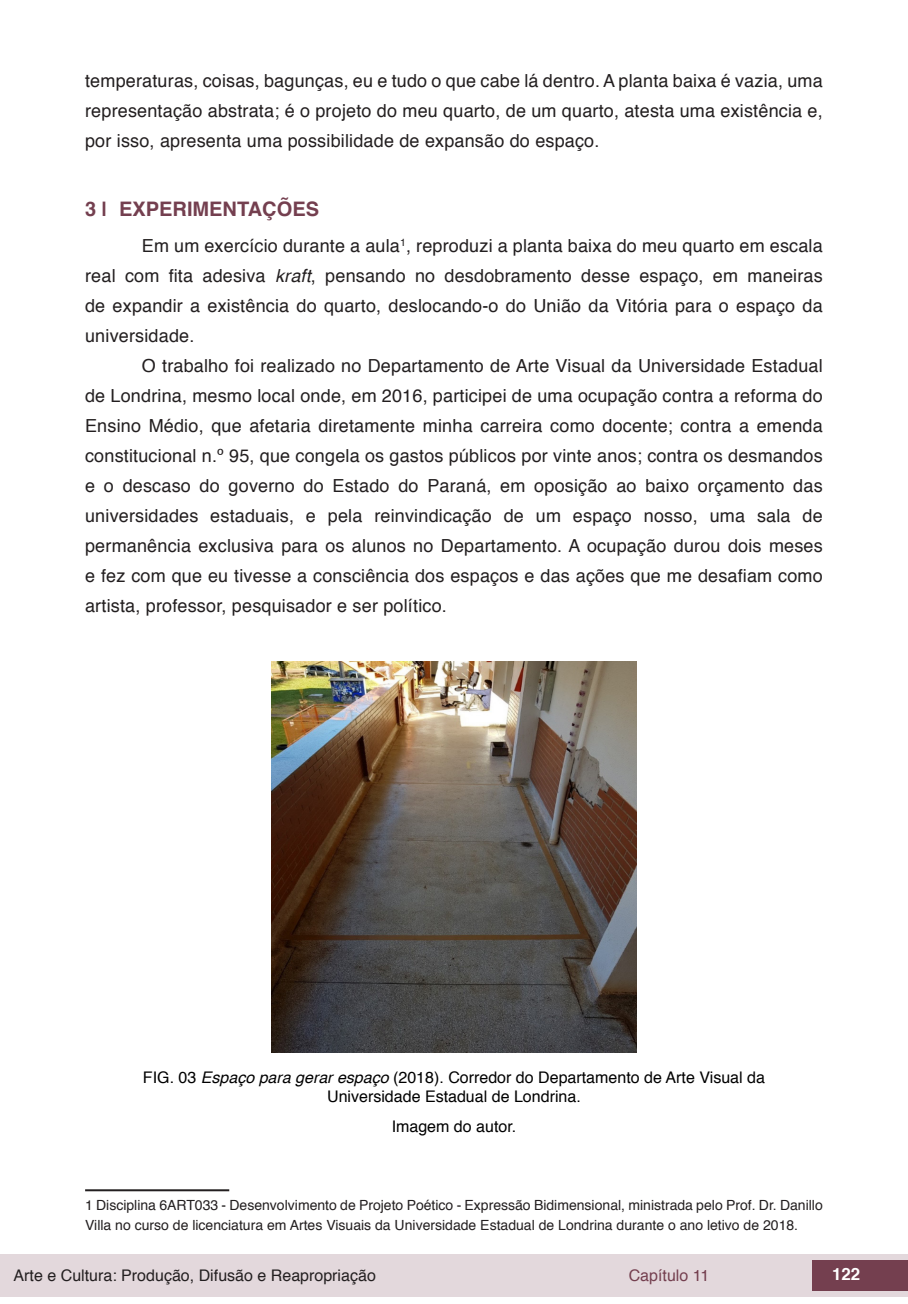
<style>
.page{position:relative;width:908px;height:1304px;background:#fff}
.page>*{position:absolute;margin:0;border:0;box-sizing:border-box;transform-origin:0 0}
.t1{font:700 20px "Helvetica";color:#743f4f}
.txt{font:18px/30px "Helvetica";letter-spacing:.01em;color:#231f20;text-align:justify}
.t2{font:700 16.8px "Helvetica";color:#fff}
.imagens_graf_tab{font:16px/19.2px "Helvetica";color:#000;text-align:center}
.t3{font:16px "Helvetica";color:#231f20}
.t4{font:16px "Helvetica";color:#743f4f}
.nota_rdp{font:14px/20px "Helvetica";color:#231f20}
.s1{font-style:italic}
</style>
<div class="page">
<div style="left:0;top:1254px;width:906px;height:43px;background:#e3d8dc"></div>
<div style="left:812px;top:1261px;width:95px;height:30px;background:#743f4f"></div>
<img style="left:272px;top:662px;width:363px;height:390px">
<hr style="left:85px;top:1189px;width:144px;height:2px;background:#231f20">
<p class="txt" style="left:85px;top:66px;width:738px">temperaturas, coisas, bagunças, eu e tudo o que cabe lá dentro. A planta baixa é vazia, uma representação abstrata; é o projeto do meu quarto, de um quarto, atesta uma existência e, por isso, apresenta uma possibilidade de expansão do espaço.</p>
<p class="t1" style="left:85px;top:193px;width:235px">3 | EXPERIMENTAÇÕES</p>
<p class="txt" style="left:85px;top:231px;width:738px;text-indent:57px">Em um exercício durante a aula<sup>1</sup>, reproduzi a planta baixa do meu quarto em escala real com fita adesiva <span class="s1">kraft</span>, pensando no desdobramento desse espaço, em maneiras de expandir a existência do quarto, deslocando-o do União da Vitória para o espaço da universidade.</p>
<p class="txt" style="left:85px;top:351px;width:738px;text-indent:57px">O trabalho foi realizado no Departamento de Arte Visual da Universidade Estadual de Londrina, mesmo local onde, em 2016, participei de uma ocupação contra a reforma do Ensino Médio, que afetaria diretamente minha carreira como docente; contra a emenda constitucional n.º 95, que congela os gastos públicos por vinte anos; contra os desmandos e o descaso do governo do Estado do Paraná, em oposição ao baixo orçamento das universidades estaduais, e pela reinvindicação de um espaço nosso, uma sala de permanência exclusiva para os alunos no Departamento. A ocupação durou dois meses e fez com que eu tivesse a consciência dos espaços e das ações que me desafiam como artista, professor, pesquisador e ser político.</p>
<p class="imagens_graf_tab" style="left:143px;top:1068px;width:623px">FIG. 03 <span class="s1">Espaço para gerar espaço</span> (2018). Corredor do Departamento de Arte Visual da<br>Universidade Estadual de Londrina.</p>
<p class="imagens_graf_tab" style="left:391px;top:1118px;width:126px">Imagem do autor.</p>
<p class="nota_rdp" style="left:85px;top:1196px;width:739px">1 Disciplina 6ART033 - Desenvolvimento de Projeto Poético - Expressão Bidimensional, ministrada pelo Prof. Dr. Danillo<br>Villa no curso de licenciatura em Artes Visuais da Universidade Estadual de Londrina durante o ano letivo de 2018.</p>
<p class="t3" style="left:14px;top:1263px;width:363px">Arte e Cultura: Produção, Difusão e Reapropriação</p>
<p class="t4" style="left:628px;top:1263px;width:82px">Capítulo 11</p>
<p class="t2" style="left:831px;top:1261px;width:30px">122</p>
</div>
